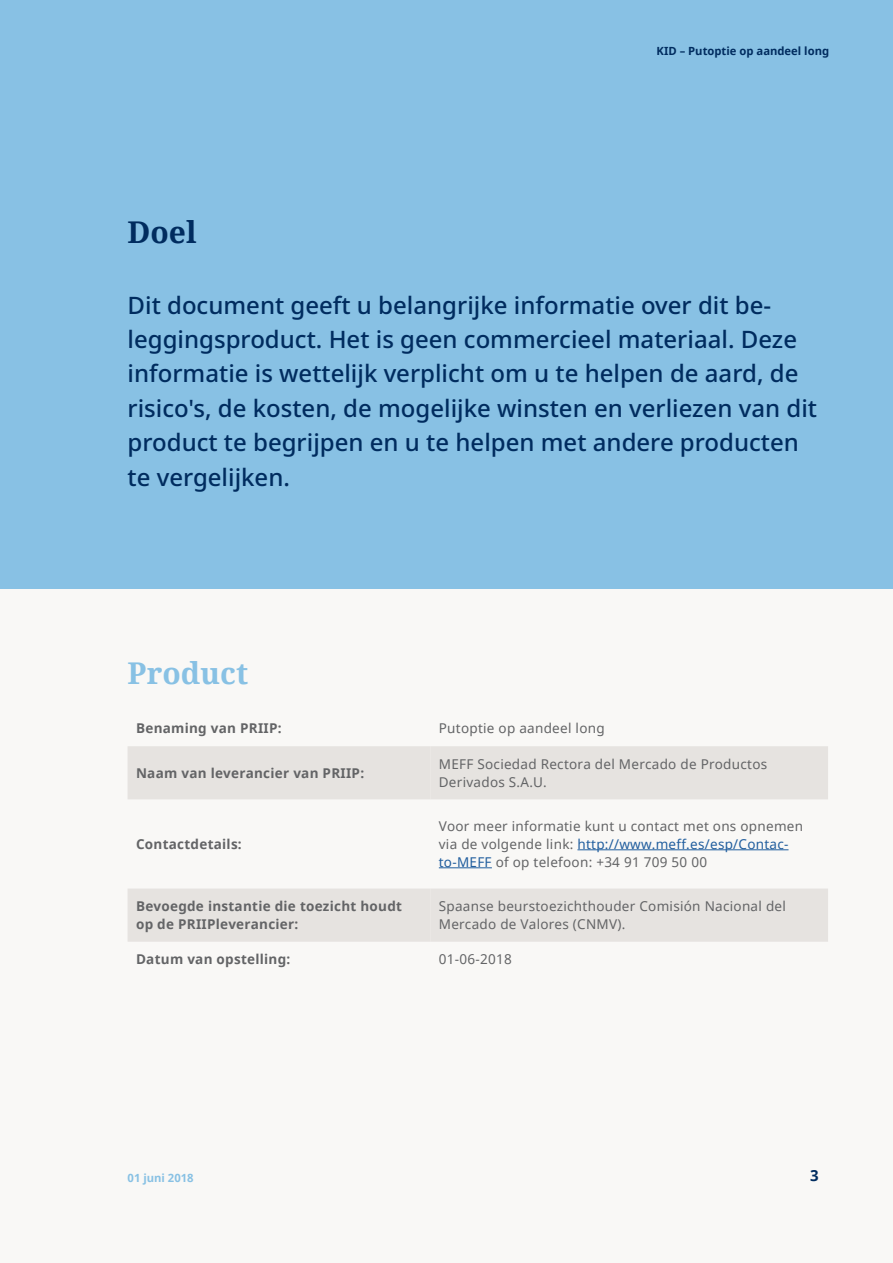
<style>
.page{position:relative;width:893px;height:1263px;background:#fff}
.page>*{position:absolute;margin:0;border:0;box-sizing:border-box;transform-origin:0 0}
.t1{font:700 30px "Noto Serif";color:#88c1e4}
.t2{font:700 30px "Noto Serif";color:#002c5f}
.t3{font:500 24px/34.5px "Noto Sans";color:#002c5f}
.t4{font:700 15px "Noto Sans";color:#002c5f}
.t5{font:13.5px/18px "Noto Sans";letter-spacing:.02em;color:#636466}
.t6{font:700 13.5px/18px "Noto Sans";letter-spacing:.02em;color:#636466}
.t7{font:700 11.25px "Noto Sans";color:#002c5f}
.t8{font:700 11.25px "Noto Sans";color:#88c1e4}
.s1{color:#215e9e}
</style>
<div class="page">
<div style="left:0;top:588px;width:893px;height:675px;background:#f9f8f6"></div>
<div style="left:0;top:0;width:893px;height:588px;background:#88c1e4"></div>
<svg style="left:128px;top:746px;width:302px;height:196px;fill:#e6e3e0"></svg>
<svg style="left:430px;top:746px;width:398px;height:196px;fill:#e6e3e0"></svg>
<hr style="left:577px;top:849px;width:211px;height:1px;background:#215e9e">
<hr style="left:439px;top:867px;width:53px;height:1px;background:#215e9e">
<h1 class="t2" style="left:128px;top:211px;width:71px">Doel</h1>
<p class="t7" style="left:657px;top:43px;width:174px">KID – Putoptie op aandeel long</p>
<p class="t3" style="left:128px;top:288px;width:691px">Dit document geeft u belangrijke informatie over dit be&shy;leggingsproduct. Het is geen commercieel materiaal. Deze informatie is wettelijk verplicht om u te helpen de aard, de risico's, de kosten, de mogelijke winsten en verliezen van dit product te begrijpen en u te helpen met andere producten te vergelijken.</p>
<h1 class="t1" style="left:128px;top:652px;width:122px">Product</h1>
<p class="t6" style="left:136px;top:719px;width:147px">Benaming van PRIIP:</p>
<p class="t5" style="left:439px;top:719px;width:167px">Putoptie op aandeel long</p>
<p class="t6" style="left:136px;top:763px;width:230px">Naam van leverancier van PRIIP:</p>
<p class="t5" style="left:439px;top:754px;width:330px">MEFF Sociedad Rectora del Mercado de Productos<br>Derivados S.A.U.</p>
<p class="t6" style="left:136px;top:834px;width:107px">Contactdetails:</p>
<p class="t5" style="left:439px;top:816px;width:366px">Voor meer informatie kunt u contact met ons opnemen via de volgende link: <span class="s1">http://www.meff.es/esp/Contac&shy;to-MEFF</span> of op telefoon: +34 91 709 50 00</p>
<p class="t6" style="left:136px;top:897px;width:267px">Bevoegde instantie die toezicht houdt op de PRIIPleverancier:</p>
<p class="t5" style="left:439px;top:897px;width:349px">Spaanse beurstoezichthouder Comisión Nacional del<br>Mercado de Valores (CNMV).</p>
<p class="t6" style="left:136px;top:950px;width:156px">Datum van opstelling:</p>
<p class="t5" style="left:439px;top:950px;width:74px">01-06-2018</p>
<p class="t8" style="left:128px;top:1170px;width:68px">01 juni 2018</p>
<p class="t4" style="left:810px;top:1165px;width:10px">3</p>
</div>
